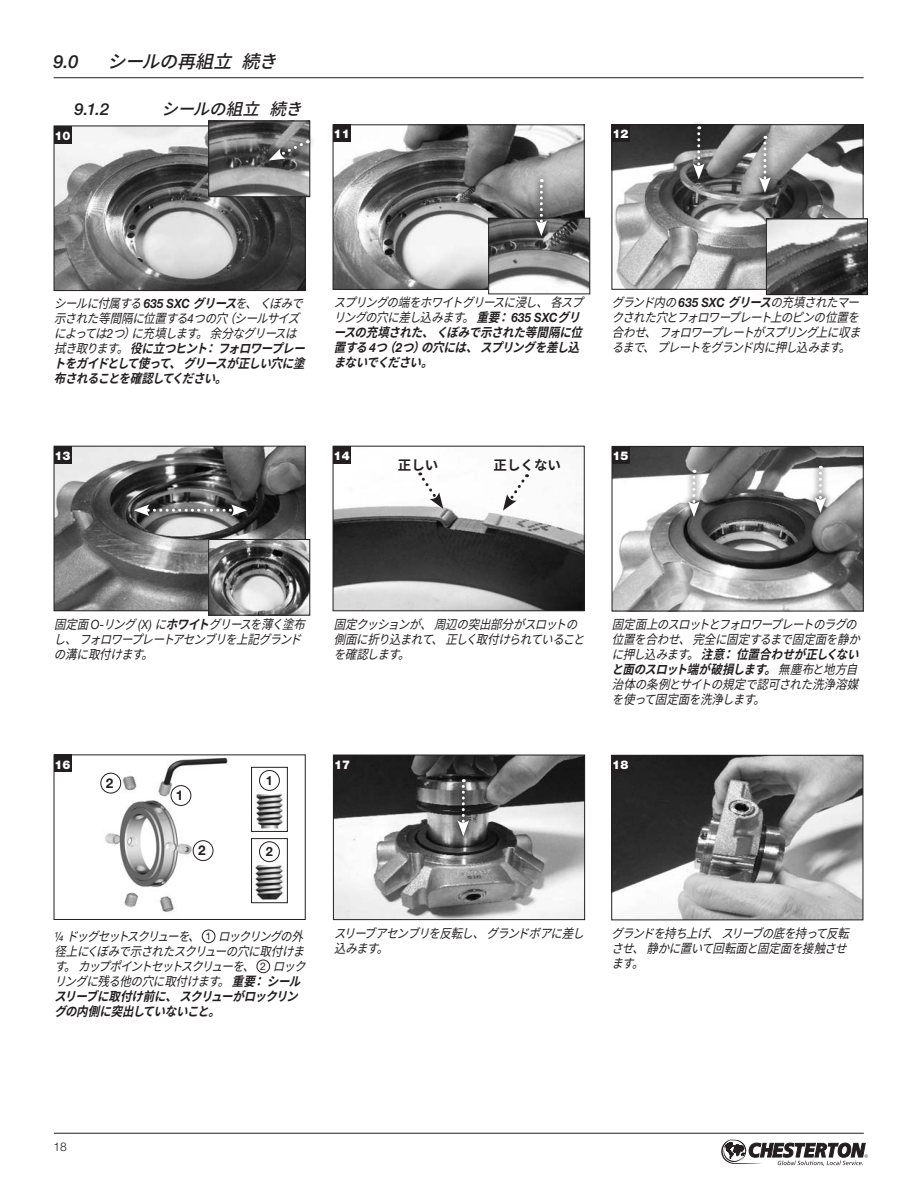
<style>
.page{position:relative;width:918px;height:1188px;background:#fff}
.page>*{position:absolute;margin:0;border:0;box-sizing:border-box;transform-origin:0 0}
.t1{font:italic 500 18px "Noto Sans CJ Kjp";color:#231f20}
.t2{font:italic 500 18px "Helvetica Neue LT Std";color:#231f20}
.t3{font:italic 500 16.5px "Noto Sans CJ Kjp";color:#231f20}
.t4{font:italic 500 16.5px "Helvetica Neue LT Std";color:#231f20}
.t5{font:700 13.5px "Noto Sans CJ Kjp";color:#231f20}
.t6{font:700 13.5px "Helvetica Neue LT Std";color:#231f20}
.t7{font:italic 12.75px/15px "Noto Sans CJ Kjp";color:#231f20;scale:.9 1}
.t8{font:italic 700 12.75px/15px "Noto Sans CJ Kjp";color:#231f20;scale:.9 1}
.t9{font:700 12.75px "Helvetica Neue LT Std";color:#231f20}
.t10{font:900 12px "Helvetica Neue LT Std";color:#fff}
.t11{font:300 12px "Helvetica Neue LT Std";color:#231f20}
.s1{font-family:"Helvetica Neue LT Std";font-weight:700}
.s2{font-weight:700}
.s3{font-family:"Helvetica Neue LT Std"}
.s4{font-weight:400}
.s5{font-family:"Helvetica Neue LT Std";font-style:normal;font-size:10.5px}
</style>
<div class="page">
<svg style="left:721px;top:1139px;width:147px;height:27px"></svg>
<hr style="left:54px;top:1133px;width:810px;height:1px;background:#231f20">
<img style="left:613px;top:757px;width:248px;height:161px">
<div style="left:611px;top:755px;width:252px;height:165px;border:1px solid #231f20"></div>
<div style="left:611px;top:755px;width:18px;height:18px;background:#231f20"></div>
<div style="left:202px;top:930px;width:13px;height:13px;border:1px solid #231f20;border-radius:50%"></div>
<div style="left:257px;top:960px;width:13px;height:13px;border:1px solid #231f20;border-radius:50%"></div>
<img style="left:100px;top:757px;width:188px;height:155px">
<div style="left:54px;top:754px;width:252px;height:166px;border:1px solid #231f20"></div>
<div style="left:54px;top:754px;width:18px;height:18px;background:#231f20"></div>
<img style="left:253px;top:845px;width:33px;height:56px">
<div style="left:251px;top:838px;width:37px;height:65px;border:1px solid #231f20"></div>
<div style="left:260px;top:842px;width:19px;height:20px;background:#fff;border-radius:50%"></div>
<div style="left:259px;top:841px;width:21px;height:21px;border:1px solid #231f20;border-radius:50%"></div>
<img style="left:253px;top:773px;width:33px;height:57px">
<div style="left:251px;top:767px;width:37px;height:65px;border:1px solid #231f20"></div>
<div style="left:260px;top:770px;width:19px;height:20px;background:#fff;border-radius:50%"></div>
<div style="left:259px;top:770px;width:21px;height:21px;border:1px solid #231f20;border-radius:50%"></div>
<div style="left:171px;top:786px;width:20px;height:19px;background:#fff;border-radius:50%"></div>
<div style="left:171px;top:785px;width:20px;height:21px;border:1px solid #231f20;border-radius:50%"></div>
<div style="left:193px;top:841px;width:20px;height:20px;background:#fff;border-radius:50%"></div>
<div style="left:193px;top:840px;width:20px;height:21px;border:1px solid #231f20;border-radius:50%"></div>
<div style="left:101px;top:773px;width:20px;height:20px;background:#fff;border-radius:50%"></div>
<div style="left:100px;top:773px;width:21px;height:20px;border:1px solid #231f20;border-radius:50%"></div>
<img style="left:335px;top:126px;width:248px;height:162px">
<div style="left:333px;top:124px;width:252px;height:166px;border:1px solid #231f20"></div>
<div style="left:333px;top:124px;width:18px;height:18px;background:#231f20"></div>
<img style="left:490px;top:220px;width:98px;height:71px">
<div style="left:488px;top:218px;width:102px;height:76px;border:1px solid #231f20"></div>
<svg style="left:529px;top:173px;width:25px;height:69px"></svg>
<svg style="left:535px;top:179px;width:12px;height:57px"></svg>
<img style="left:614px;top:126px;width:248px;height:162px">
<div style="left:612px;top:124px;width:252px;height:166px;border:1px solid #231f20"></div>
<div style="left:612px;top:124px;width:18px;height:18px;background:#231f20"></div>
<img style="left:768px;top:221px;width:98px;height:72px">
<div style="left:766px;top:219px;width:102px;height:76px;border:1px solid #231f20"></div>
<svg style="left:686px;top:122px;width:25px;height:64px"></svg>
<svg style="left:693px;top:126px;width:12px;height:53px"></svg>
<svg style="left:752px;top:129px;width:25px;height:70px"></svg>
<svg style="left:759px;top:136px;width:12px;height:57px"></svg>
<img style="left:335px;top:757px;width:248px;height:161px">
<div style="left:333px;top:755px;width:252px;height:165px;border:1px solid #231f20"></div>
<div style="left:333px;top:755px;width:18px;height:18px;background:#231f20"></div>
<svg style="left:451px;top:773px;width:25px;height:69px"></svg>
<svg style="left:457px;top:779px;width:12px;height:57px"></svg>
<img style="left:614px;top:448px;width:248px;height:161px">
<div style="left:612px;top:446px;width:252px;height:165px;border:1px solid #231f20"></div>
<div style="left:612px;top:446px;width:18px;height:18px;background:#231f20"></div>
<svg style="left:681px;top:463px;width:25px;height:60px"></svg>
<svg style="left:688px;top:470px;width:12px;height:47px"></svg>
<svg style="left:808px;top:459px;width:25px;height:60px"></svg>
<svg style="left:815px;top:466px;width:11px;height:47px"></svg>
<img style="left:56px;top:448px;width:248px;height:161px">
<div style="left:54px;top:446px;width:252px;height:165px;border:1px solid #231f20"></div>
<div style="left:54px;top:446px;width:18px;height:18px;background:#231f20"></div>
<img style="left:210px;top:541px;width:98px;height:73px">
<div style="left:208px;top:539px;width:102px;height:77px;border:1px solid #231f20"></div>
<svg style="left:128px;top:498px;width:125px;height:25px;background:#606060"></svg>
<svg style="left:134px;top:504px;width:113px;height:12px"></svg>
<hr style="left:54px;top:77px;width:810px;height:1px;background:#231f20">
<img style="left:56px;top:128px;width:248px;height:161px">
<div style="left:54px;top:126px;width:252px;height:165px;border:1px solid #231f20"></div>
<div style="left:54px;top:126px;width:18px;height:18px;background:#231f20"></div>
<img style="left:210px;top:123px;width:98px;height:72px">
<div style="left:208px;top:121px;width:102px;height:76px;border:1px solid #231f20"></div>
<svg style="left:262px;top:133px;width:51px;height:34px"></svg>
<svg style="left:269px;top:140px;width:39px;height:20px"></svg>
<img style="left:335px;top:448px;width:248px;height:161px">
<div style="left:333px;top:446px;width:252px;height:165px;border:1px solid #231f20"></div>
<div style="left:333px;top:446px;width:18px;height:18px;background:#231f20"></div>
<svg style="left:419px;top:472px;width:24px;height:37px"></svg>
<svg style="left:503px;top:474px;width:25px;height:37px"></svg>
<h1 class="t2" style="left:54px;top:51px;width:26px">9.0</h1>
<h1 class="t1" style="left:108px;top:52px;width:181px">シールの再組立続き</h1>
<p class="t4" style="left:75px;top:99px;width:36px">9.1.2</p>
<p class="t3" style="left:162px;top:100px;width:152px">シールの組立続き</p>
<p class="t10" style="left:55px;top:128px;width:18px">10</p>
<p class="t10" style="left:334px;top:127px;width:18px">11</p>
<p class="t10" style="left:613px;top:127px;width:18px">12</p>
<p class="t7" style="left:54px;top:297px;width:289px">シールに付属する<span class="s1">6 3 5 SXC</span> <span class="s2">グリース</span>を、くぼみで示された等間隔に位置する<span class="s3">4</span> つの穴（シールサイズによっては<span class="s3">2</span> つ）に充填します。余分なグリースは拭き取ります。<span class="s2">役に立つヒント：フォロワープレートをガイドとして使って、グリースが正しい穴に塗布されることを確認してください。</span></p>
<p class="t10" style="left:55px;top:448px;width:18px">13</p>
<p class="t8" style="left:334px;top:295px;width:287px"><span class="s4">スプリングの端をホワイトグリースに浸し、各スプリングの穴に差し込みます。</span>重要：<span class="s3">6 3 5 SXC</span> グリースの充填された、くぼみで示された等間隔に位置する<span class="s3">4</span> つ（<span class="s3">2</span> つ）の穴には、スプリングを差し込まないでください。</p>
<p class="t7" style="left:612px;top:295px;width:287px">グランド内の<span class="s1">6 3 5 SXC</span> <span class="s2">グリース</span>の充填されたマークされた穴とフォロワープレート上のピンの位置を合わせ、フォロワープレートがスプリング上に収まるまで、プレートをグランド内に押し込みます。</p>
<p class="t10" style="left:334px;top:448px;width:18px">14</p>
<p class="t5" style="left:398px;top:457px;width:42px">正しい</p>
<p class="t5" style="left:494px;top:457px;width:69px">正しくない</p>
<p class="t10" style="left:613px;top:449px;width:18px">15</p>
<p class="t7" style="left:54px;top:617px;width:289px">固定面<span class="s3">O -</span> リング<span class="s3">(X)</span> に<span class="s2">ホワイト</span>グリースを薄く塗布し、フォロワープレートアセンブリを上記グランドの溝に取付けます。</p>
<p class="t7" style="left:334px;top:617px;width:289px">固定クッションが、周辺の突出部分がスロットの側面に折り込まれて、正しく取付けられていることを確認します。</p>
<p class="t10" style="left:55px;top:757px;width:18px">1 67</p>
<p class="t6" style="left:106px;top:775px;width:9px">2</p>
<p class="t6" style="left:176px;top:787px;width:9px">1</p>
<p class="t6" style="left:198px;top:842px;width:9px">2</p>
<p class="t9" style="left:266px;top:773px;width:9px">1</p>
<p class="t9" style="left:266px;top:844px;width:9px">2</p>
<p class="t10" style="left:334px;top:757px;width:18px">17</p>
<p class="t7" style="left:612px;top:617px;width:286px">固定面上のスロットとフォロワープレートのラグの位置を合わせ、完全に固定するまで固定面を静かに押し込みます。<span class="s2">注意：位置合わせが正しくないと面のスロット端が破損します。</span>無塵布と地方自治体の条例とサイトの規定で認可された洗浄溶媒を使って固定面を洗浄します。</p>
<p class="t10" style="left:612px;top:758px;width:18px">18</p>
<p class="t7" style="left:54px;top:929px;width:289px"><span class="s3">¼</span> ドッグセットスクリューを、<span class="s5">1</span> ロックリングの外径上にくぼみで示されたスクリューの穴に取付けます。カップポイントセットスクリューを、<span class="s5">2</span> ロックリングに残る他の穴に取付けます。<span class="s2">重要：シールスリーブに取付け前に、スクリューがロックリングの内側に突出していないこと。</span></p>
<p class="t7" style="left:334px;top:926px;width:288px">スリーブアセンブリを反転し、グランドボアに差し込みます。</p>
<p class="t7" style="left:612px;top:926px;width:274px">グランドを持ち上げ、スリーブの底を持って反転させ、静かに置いて回転面と固定面を接触させます。</p>
<p class="t11" style="left:53px;top:1139px;width:15px">18</p>
</div>
